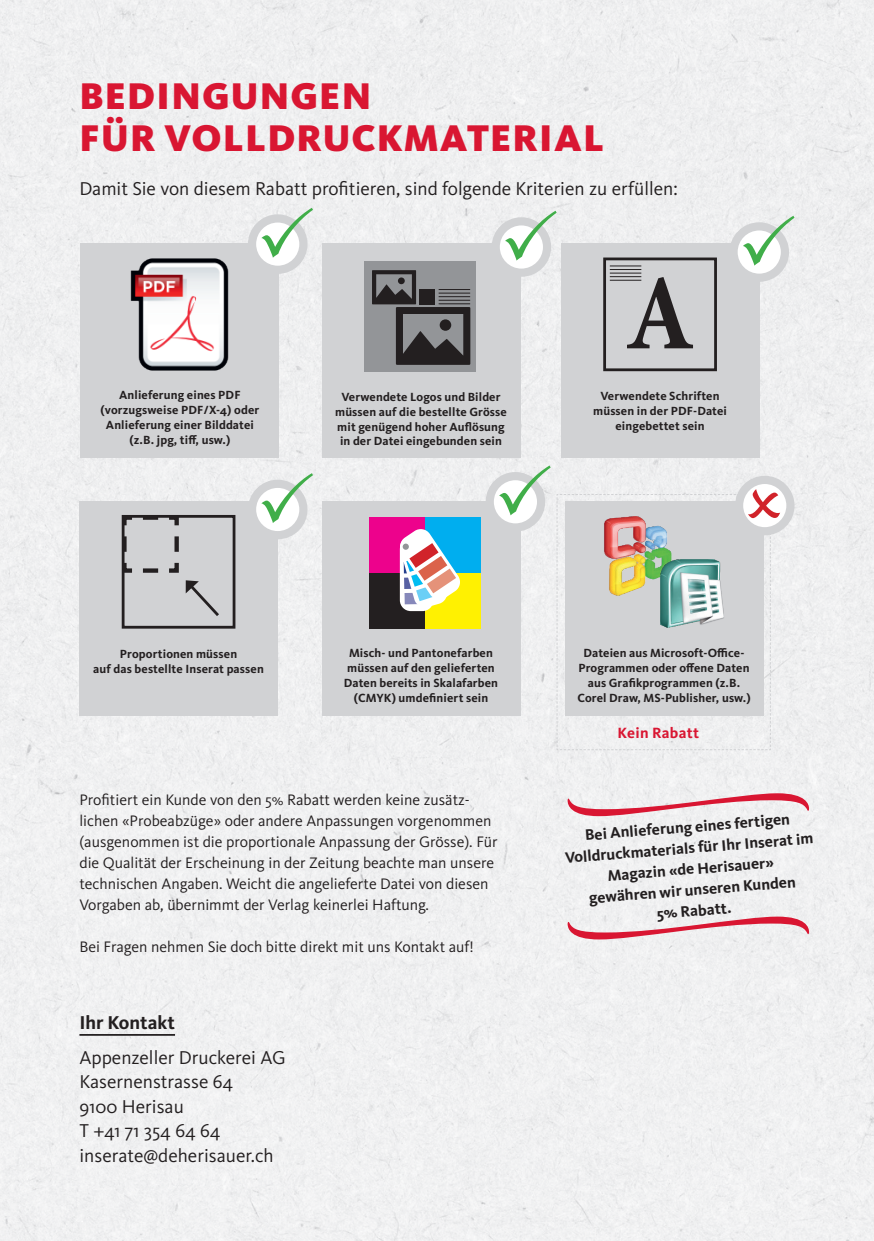
<style>
.page{position:relative;width:874px;height:1241px;background:#fff}
.page>*{position:absolute;margin:0;border:0;box-sizing:border-box;transform-origin:0 0}
.t1{font:900 38.5px/42px "Kievit OT";letter-spacing:.03em;color:#d91632}
.t2{font:19.25px/24.5px "Kievit OT";color:#231f20}
.t3{font:700 19.25px "Kievit OT";color:#231f20}
.t4{font:15.75px/21px "Kievit OT";color:#231f20}
.t5{font:700 15.75px/21px "Kievit OT";color:#231f20;text-align:center}
.t6{font:700 15.4px "Kievit OT";letter-spacing:.02em;color:#d91632}
.t7{font:700 12.25px/14.9px "Kievit OT";letter-spacing:.01em;color:#231f20;text-align:center}
</style>
<div class="page">
<div style="left:0;top:0;width:874px;height:1240px;background:#f0f0f1"></div>
<svg style="left:567px;top:793px;width:241px;height:23px"></svg>
<svg style="left:567px;top:916px;width:241px;height:23px"></svg>
<hr style="left:79px;top:1033px;width:96px;height:2px;background:#231f20">
<div style="left:81px;top:244px;width:198px;height:214px;background:#d1d2d4"></div>
<svg style="left:252px;top:218px;width:51px;height:52px"></svg>
<div style="left:248px;top:214px;width:59px;height:60px;border:8px solid #d1d2d4;border-radius:50%"></div>
<img style="left:130px;top:259px;width:99px;height:111px">
<svg style="left:261px;top:208px;width:52px;height:50px"></svg>
<div style="left:79px;top:501px;width:198px;height:214px;background:#d1d2d4"></div>
<svg style="left:252px;top:483px;width:51px;height:52px"></svg>
<div style="left:248px;top:479px;width:59px;height:60px;border:8px solid #d1d2d4;border-radius:50%"></div>
<svg style="left:261px;top:473px;width:52px;height:50px"></svg>
<div style="left:122px;top:515px;width:113px;height:113px;border:3px solid #231f20"></div>
<svg style="left:121px;top:515px;width:101px;height:104px"></svg>
<div style="left:322px;top:501px;width:198px;height:214px;background:#d1d2d4"></div>
<svg style="left:489px;top:476px;width:52px;height:51px"></svg>
<div style="left:485px;top:472px;width:60px;height:59px;border:8px solid #d1d2d4;border-radius:50%"></div>
<svg style="left:499px;top:465px;width:51px;height:50px"></svg>
<div style="left:369px;top:517px;width:55px;height:55px;background:#ed028c"></div>
<div style="left:424px;top:517px;width:56px;height:55px;background:#00aeef"></div>
<div style="left:424px;top:572px;width:56px;height:56px;background:#fff101"></div>
<div style="left:369px;top:572px;width:55px;height:56px;background:#231f20"></div>
<div style="left:399px;top:538px;width:34px;height:73px;background:#fff;border-radius:11px"></div>
<svg style="left:398px;top:527px;width:63px;height:81px"></svg>
<div style="left:322px;top:244px;width:198px;height:214px;background:#d1d2d4"></div>
<svg style="left:495px;top:221px;width:51px;height:52px"></svg>
<div style="left:491px;top:217px;width:60px;height:60px;border:8px solid #d1d2d4;border-radius:50%"></div>
<svg style="left:505px;top:211px;width:51px;height:49px"></svg>
<div style="left:363px;top:260px;width:112px;height:111px;background:#939598"></div>
<svg style="left:372px;top:270px;width:98px;height:95px"></svg>
<div style="left:439px;top:319px;width:12px;height:12px;background:#231f20;border-radius:50%"></div>
<div style="left:419px;top:289px;width:15px;height:15px;background:#231f20"></div>
<hr style="left:438px;top:289px;width:32px;height:1px;background:#231f20">
<hr style="left:438px;top:293px;width:32px;height:1px;background:#231f20">
<hr style="left:438px;top:296px;width:32px;height:1px;background:#231f20">
<hr style="left:438px;top:300px;width:32px;height:1px;background:#231f20">
<hr style="left:438px;top:303px;width:32px;height:1px;background:#231f20">
<svg style="left:738px;top:480px;width:52px;height:51px"></svg>
<div style="left:734px;top:476px;width:60px;height:59px;border:8px solid #d1d2d4;border-radius:50%"></div>
<svg style="left:556px;top:489px;width:223px;height:261px"></svg>
<img style="left:598px;top:516px;width:79px;height:79px">
<img style="left:660px;top:559px;width:68px;height:68px">
<div style="left:560px;top:244px;width:198px;height:214px;background:#d1d2d4"></div>
<svg style="left:733px;top:226px;width:51px;height:52px"></svg>
<div style="left:729px;top:222px;width:59px;height:60px;border:8px solid #d1d2d4;border-radius:50%"></div>
<svg style="left:742px;top:216px;width:52px;height:49px"></svg>
<div style="left:603px;top:257px;width:113px;height:114px;border:3px solid #231f20"></div>
<svg style="left:626px;top:277px;width:66px;height:71px"></svg>
<hr style="left:609px;top:265px;width:32px;height:1px;background:#231f20">
<hr style="left:609px;top:269px;width:32px;height:1px;background:#231f20">
<hr style="left:609px;top:273px;width:32px;height:1px;background:#231f20">
<hr style="left:609px;top:276px;width:32px;height:1px;background:#231f20">
<hr style="left:609px;top:280px;width:32px;height:1px;background:#231f20">
<h1 class="t1" style="left:80px;top:75px;width:525px">BEDINGUNGEN<br>FÜR VOLLDRUCKMATERIAL</h1>
<h2 class="t2" style="left:79px;top:177px;width:599px">Damit Sie von diesem Rabatt profitieren, sind folgende Kriterien zu erfüllen:</h2>
<p class="t7" style="left:100px;top:388px;width:160px">Anlieferung eines PDF (vorzugsweise PDF/X-4) oder<br>Anlieferung einer Bilddatei (z.B. jpg, tiff, usw.)</p>
<p class="t7" style="left:335px;top:389px;width:173px">Verwendete Logos und Bilder müssen auf die bestellte Grösse mit genügend hoher Auflösung in der Datei eingebunden sein</p>
<p class="t7" style="left:593px;top:389px;width:135px">Verwendete Schriften müssen in der PDF-Datei eingebettet sein</p>
<p class="t7" style="left:93px;top:646px;width:172px">Proportionen müssen<br>auf das bestellte Inserat passen</p>
<p class="t7" style="left:344px;top:646px;width:156px">Misch- und Pantonefarben müssen auf den gelieferten<br>Daten bereits in Skalafarben (CMYK) umdefiniert sein</p>
<p class="t4" style="left:79px;top:788px;width:419px">Profitiert ein Kunde von den 5% Rabatt werden keine zusätz&shy;lichen «Probeabzüge» oder andere Anpassungen vorgenommen (ausgenommen ist die proportionale Anpassung der Grösse). Für die Qualität der Erscheinung in der Zeitung beachte man unsere technischen Angaben. Weicht die angelieferte Datei von diesen Vorgaben ab, übernimmt der Verlag keinerlei Haftung.</p>
<p class="t4" style="left:79px;top:935px;width:396px">Bei Fragen nehmen Sie doch bitte direkt mit uns Kontakt auf!</p>
<h2 class="t3" style="left:79px;top:1011px;width:97px">Ihr Kontakt</h2>
<h2 class="t2" style="left:79px;top:1044px;width:208px">Appenzeller Druckerei AG<br>Kasernenstrasse 64<br>9100 Herisau<br>T +41 71 354 64 64 inserate@deherisauer.ch</h2>
<p class="t7" style="left:577px;top:645px;width:175px">Dateien aus Microsoft-Office-<br>Programmen oder offene Daten aus Grafikprogrammen (z.B.<br>Corel Draw, MS-Publisher, usw.)</p>
<p class="t6" style="left:617px;top:724px;width:83px">Kein Rabatt</p>
<p class="t5" style="left:562px;top:825px;width:250px;rotate:-4deg">Bei Anlieferung eines fertigen<br>Volldruckmaterials für Ihr Inserat im<br>Magazin «de Herisauer»<br>gewähren wir unseren Kunden<br>5% Rabatt.</p>
</div>
